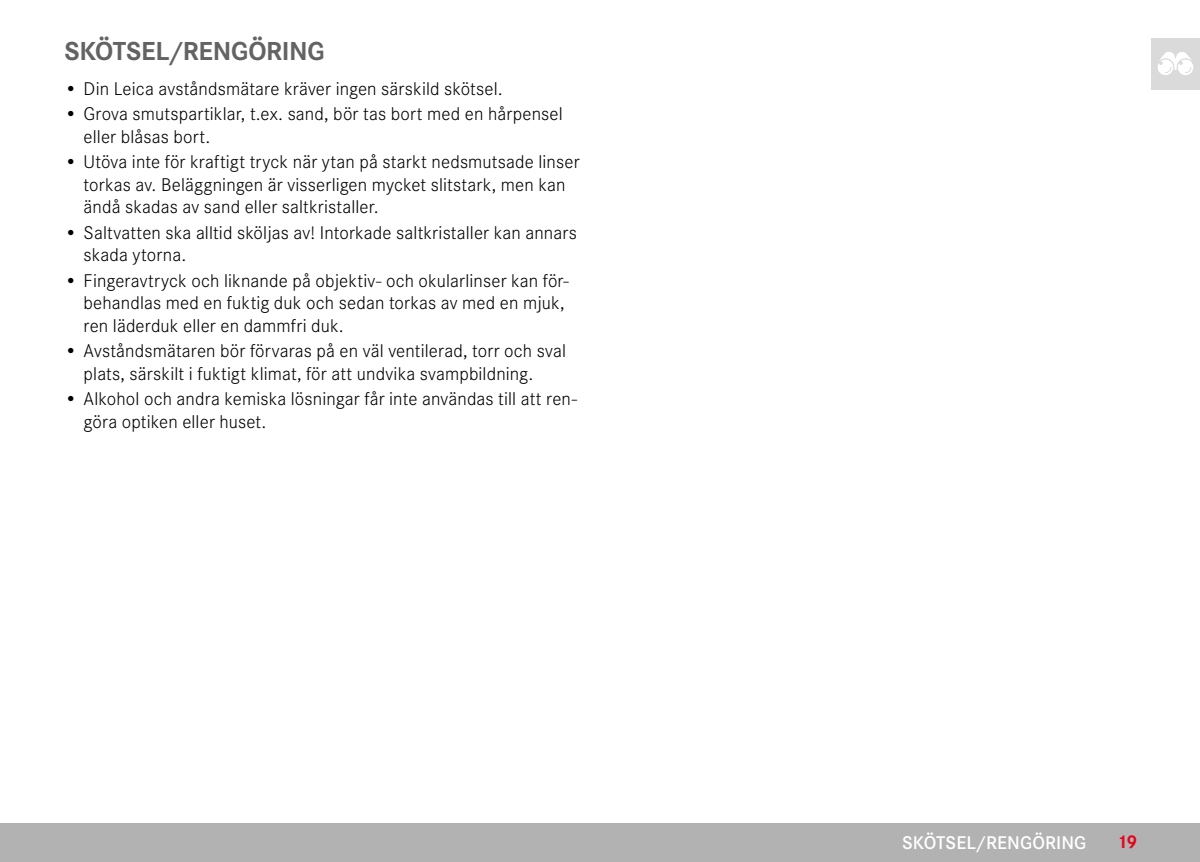
<style>
.page{position:relative;width:1200px;height:862px;background:#fff}
.page>*{position:absolute;margin:0;border:0;box-sizing:border-box;transform-origin:0 0}
.Heading____Chapter{font:700 27px "Corporate S";letter-spacing:-.01em;color:#646363}
.t1{font:300 19.12px/22.3px "Corporate S";letter-spacing:.005em;color:#000}
.t2{font:600 19.12px "Corporate S";letter-spacing:.005em;color:#fff}
.t3{font:700 19.12px "Corporate S";color:#e3051b}
</style>
<div class="page">
<div style="left:0;top:823px;width:1199px;height:38px;background:#b3b2b2"></div>
<div style="left:1151px;top:38px;width:48px;height:51px;background:#dadada"></div>
<svg style="left:1158px;top:52px;width:35px;height:23px"></svg>
<p class="Heading____Chapter" style="left:64px;top:29px;width:262px">SKÖTSEL/RENGÖRING</p>
<p class="t1" style="left:64px;top:76px;width:439px">• Din Leica avståndsmätare kräver ingen särskild skötsel.</p>
<p class="t1" style="left:84px;top:102px;width:480px;text-indent:-19px">• Grova smutspartiklar, t.ex. sand, bör tas bort med en hårpensel eller blåsas bort.</p>
<p class="t1" style="left:84px;top:150px;width:497px;text-indent:-19px">• Utöva inte för kraftigt tryck när ytan på starkt nedsmutsade linser torkas av. Beläggningen är visserligen mycket slitstark, men kan ändå skadas av sand eller saltkristaller.</p>
<p class="t1" style="left:84px;top:220px;width:494px;text-indent:-19px">• Saltvatten ska alltid sköljas av! Intorkade saltkristaller kan annars skada ytorna.</p>
<p class="t1" style="left:84px;top:268px;width:486px;text-indent:-19px">• Fingeravtryck och liknande på objektiv- och okularlinser kan för&shy;behandlas med en fuktig duk och sedan torkas av med en mjuk, ren läderduk eller en dammfri duk.</p>
<p class="t1" style="left:84px;top:338px;width:484px;text-indent:-19px">• Avståndsmätaren bör förvaras på en väl ventilerad, torr och sval plats, särskilt i fuktigt klimat, för att undvika svampbildning.</p>
<p class="t1" style="left:84px;top:386px;width:495px;text-indent:-19px">• Alkohol och andra kemiska lösningar får inte användas till att ren&shy;göra optiken eller huset.</p>
<p class="t2" style="left:902px;top:827px;width:185px">SKÖTSEL/RENGÖRING</p>
<p class="t3" style="left:1116px;top:826px;width:22px">19</p>
</div>
